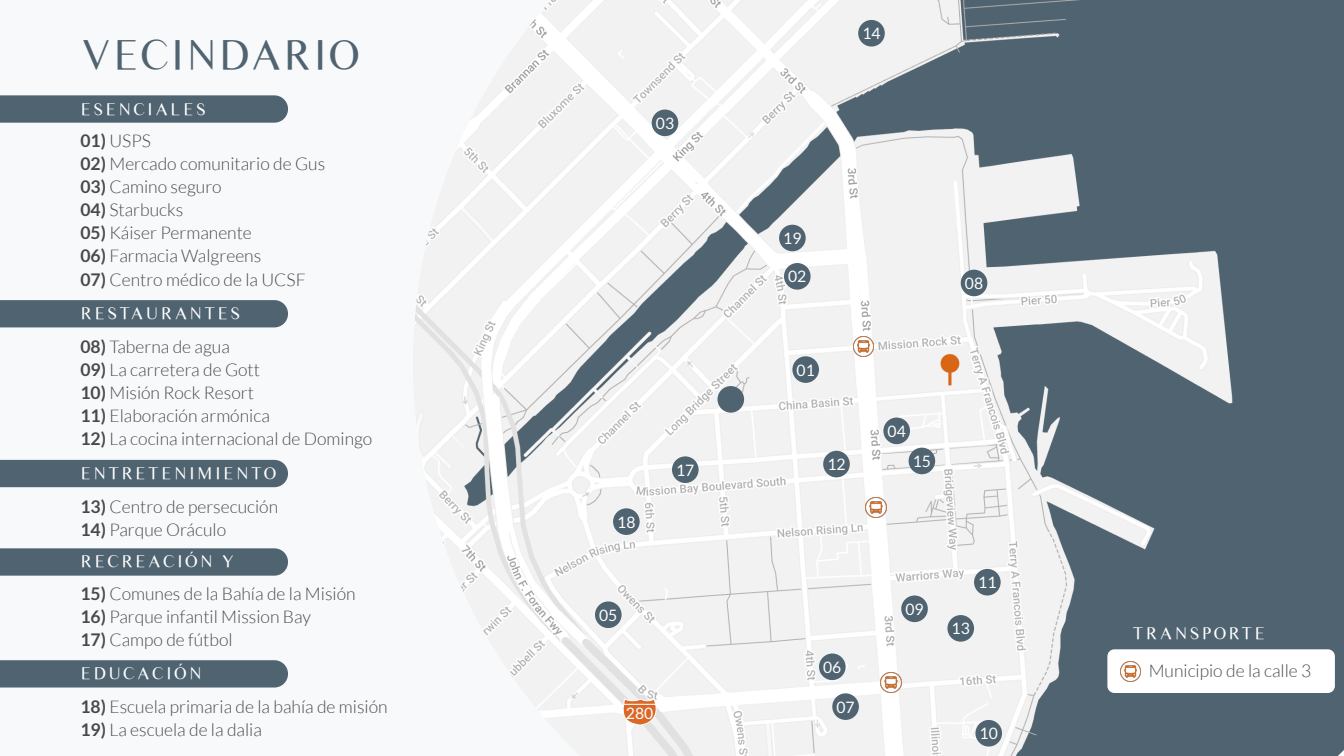
<style>
.page{position:relative;width:1344px;height:756px;background:#f8f9fa}
.page>*{position:absolute;margin:0;border:0;box-sizing:border-box;transform-origin:0 0}
.t1{font:43.05px "Times Sans Serif";letter-spacing:.03em;color:#4f6370}
.t2{font:300 17.5px "Lato";color:#4a494a}
.t3{font:17.5px "Times Sans Serif";letter-spacing:.13em;color:#fff}
.t4{font:15.75px "Lato";color:#fff}
.s1{font-weight:700}
</style>
<div class="page">
<svg style="left:0;top:95px;width:288px;height:28px;background:#546774"></svg>
<div style="left:0;top:300px;width:288px;height:27px;background:#4f6370"></div>
<div style="left:0;top:460px;width:288px;height:27px;background:#4f6370"></div>
<svg style="left:0;top:548px;width:288px;height:28px;background:#546774"></svg>
<img style="left:415px;top:0;width:929px;height:756px">
<img style="left:866px;top:497px;width:20px;height:21px">
<img style="left:881px;top:673px;width:20px;height:20px">
<div style="left:1107px;top:649px;width:228px;height:44px;background:#fff;border-radius:7px"></div>
<div style="left:858px;top:20px;width:27px;height:27px;background:#4f6370;border-radius:50%"></div>
<div style="left:883px;top:418px;width:27px;height:26px;background:#4f6370;border-radius:50%"></div>
<div style="left:909px;top:448px;width:26px;height:26px;background:#4f6370;border-radius:50%"></div>
<div style="left:823px;top:451px;width:27px;height:26px;background:#4f6370;border-radius:50%"></div>
<div style="left:595px;top:601px;width:27px;height:27px;background:#4f6370;border-radius:50%"></div>
<div style="left:819px;top:654px;width:27px;height:26px;background:#4f6370;border-radius:50%"></div>
<div style="left:832px;top:693px;width:27px;height:27px;background:#4f6370;border-radius:50%"></div>
<div style="left:901px;top:596px;width:27px;height:26px;background:#4f6370;border-radius:50%"></div>
<div style="left:947px;top:615px;width:27px;height:27px;background:#4f6370;border-radius:50%"></div>
<div style="left:974px;top:569px;width:27px;height:27px;background:#4f6370;border-radius:50%"></div>
<div style="left:975px;top:720px;width:27px;height:27px;background:#4f6370;border-radius:50%"></div>
<div style="left:792px;top:356px;width:27px;height:27px;background:#4f6370;border-radius:50%"></div>
<img style="left:854px;top:336px;width:20px;height:20px">
<img style="left:1120px;top:661px;width:20px;height:20px">
<div style="left:784px;top:263px;width:27px;height:27px;background:#4f6370;border-radius:50%"></div>
<div style="left:652px;top:110px;width:26px;height:26px;background:#4f6370;border-radius:50%"></div>
<div style="left:961px;top:270px;width:26px;height:26px;background:#4f6370;border-radius:50%"></div>
<div style="left:718px;top:386px;width:26px;height:27px;background:#4f6370;border-radius:50%"></div>
<div style="left:672px;top:456px;width:27px;height:27px;background:#4f6370;border-radius:50%"></div>
<svg style="left:621px;top:699px;width:38px;height:26px"></svg>
<hr style="left:624px;top:704px;width:32px;height:1px;background:#fff">
<svg style="left:0;top:660px;width:288px;height:28px;background:#546774"></svg>
<div style="left:613px;top:508px;width:27px;height:27px;background:#4f6370;border-radius:50%"></div>
<div style="left:779px;top:225px;width:27px;height:26px;background:#4f6370;border-radius:50%"></div>
<h1 class="t1" style="left:80px;top:31px;width:281px">VECINDARIO</h1>
<p class="t3" style="left:80px;top:99px;width:127px">ESENCIALES</p>
<p class="t2" style="left:80px;top:133px;width:72px"><span class="s1">01)</span> USPS</p>
<p class="t2" style="left:80px;top:156px;width:246px"><span class="s1">02)</span> Mercado comunitario de Gus</p>
<p class="t2" style="left:80px;top:179px;width:143px"><span class="s1">03)</span> Camino seguro</p>
<p class="t2" style="left:80px;top:202px;width:104px"><span class="s1">04)</span> Starbucks</p>
<p class="t2" style="left:80px;top:225px;width:173px"><span class="s1">05)</span> Káiser Permanente</p>
<p class="t2" style="left:80px;top:248px;width:182px"><span class="s1">06)</span> Farmacia Walgreens</p>
<p class="t2" style="left:80px;top:271px;width:227px"><span class="s1">07)</span> Centro médico de la UCSF</p>
<p class="t3" style="left:80px;top:304px;width:161px">RESTAURANTES</p>
<p class="t2" style="left:80px;top:338px;width:151px"><span class="s1">08)</span> Taberna de agua</p>
<p class="t2" style="left:80px;top:362px;width:181px"><span class="s1">09)</span> La carretera de Gott</p>
<p class="t2" style="left:80px;top:383px;width:175px"><span class="s1">10)</span> Misión Rock Resort</p>
<p class="t2" style="left:80px;top:406px;width:191px"><span class="s1">11)</span> Elaboración armónica</p>
<p class="t2" style="left:80px;top:431px;width:293px"><span class="s1">12)</span> La cocina internacional de Domingo</p>
<p class="t3" style="left:80px;top:463px;width:197px">ENTRETENIMIENTO</p>
<p class="t2" style="left:80px;top:497px;width:199px"><span class="s1">13)</span> Centro de persecución</p>
<p class="t2" style="left:80px;top:520px;width:147px"><span class="s1">14)</span> Parque Oráculo</p>
<p class="t3" style="left:80px;top:551px;width:155px">RECREACIÓN Y</p>
<p class="t4" style="left:656px;top:117px;width:20px">03</p>
<p class="t4" style="left:617px;top:516px;width:20px">18</p>
<p class="t4" style="left:676px;top:464px;width:20px">17</p>
<p class="t4" style="left:862px;top:28px;width:20px">14</p>
<p class="t4" style="left:783px;top:232px;width:20px">19</p>
<p class="t4" style="left:788px;top:271px;width:20px">02</p>
<p class="t4" style="left:797px;top:364px;width:20px">01</p>
<p class="t4" style="left:888px;top:425px;width:20px">04</p>
<p class="t4" style="left:827px;top:459px;width:20px">12</p>
<p class="t4" style="left:913px;top:455px;width:20px">15</p>
<p class="t4" style="left:965px;top:277px;width:20px">08</p>
<p class="t4" style="left:978px;top:577px;width:20px">11</p>
<p class="t2" style="left:80px;top:585px;width:277px"><span class="s1">15)</span> Comunes de la Bahía de la Misión</p>
<p class="t2" style="left:80px;top:608px;width:232px"><span class="s1">16)</span> Parque infantil Mission Bay</p>
<p class="t2" style="left:80px;top:632px;width:154px"><span class="s1">17)</span> Campo de fútbol</p>
<p class="t3" style="left:1133px;top:623px;width:134px">TRANSPORTE</p>
<p class="t2" style="left:1149px;top:663px;width:164px">Municipio de la calle 3</p>
<p class="t4" style="left:905px;top:603px;width:20px">09</p>
<p class="t4" style="left:599px;top:609px;width:20px">05</p>
<p class="t4" style="left:952px;top:623px;width:20px">13</p>
<p class="t4" style="left:823px;top:661px;width:20px">06</p>
<p class="t4" style="left:836px;top:701px;width:20px">07</p>
<p class="t3" style="left:80px;top:663px;width:123px">EDUCACIÓN</p>
<p class="t2" style="left:80px;top:697px;width:309px"><span class="s1">18)</span> Escuela primaria de la bahía de misión</p>
<p class="t2" style="left:80px;top:722px;width:183px"><span class="s1">19)</span> La escuela de la dalia</p>
<p class="t4" style="left:626px;top:708px;width:29px">280</p>
<p class="t4" style="left:980px;top:728px;width:20px">10</p>
</div>
